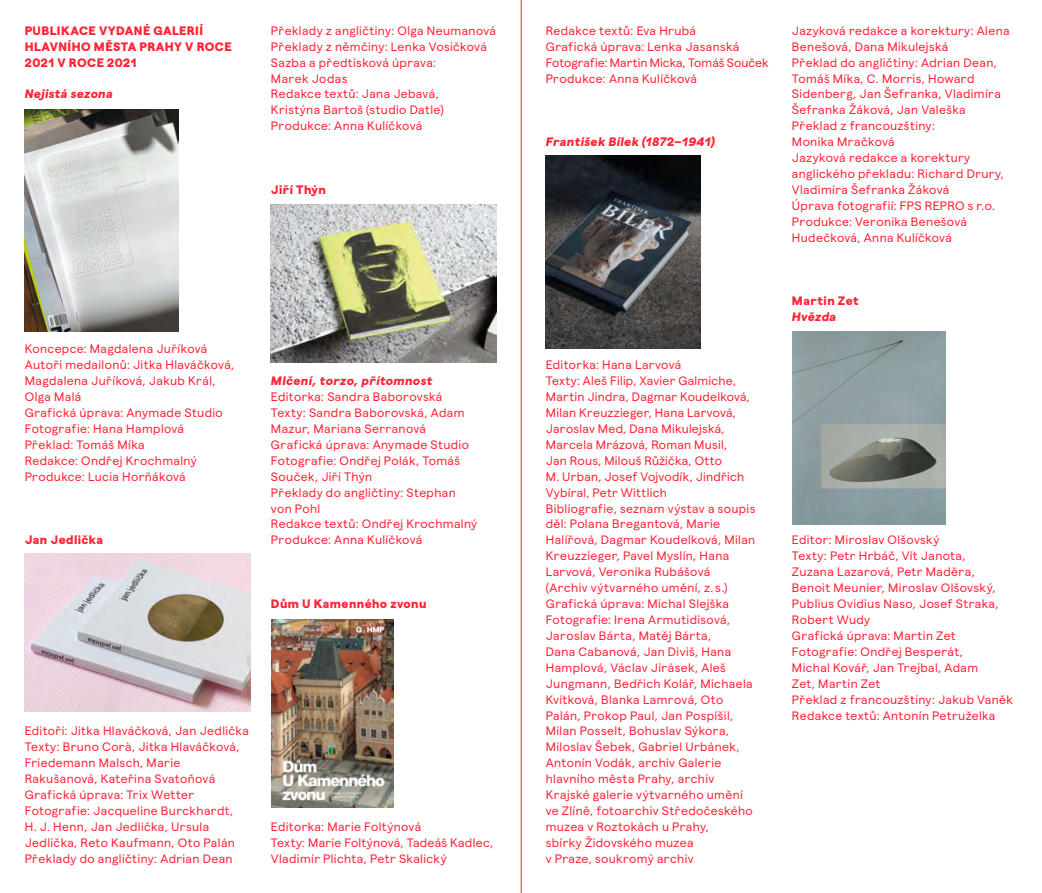
<style>
.page{position:relative;width:1042px;height:893px;background:#fff}
.page>*{position:absolute;margin:0;border:0;box-sizing:border-box;transform-origin:0 0}
.t1{font:12.25px/15.9px "Magger";letter-spacing:.03em;color:#ff2437}
.t2{font:800 12.25px/15.9px "Magger";letter-spacing:.03em;color:#ff2437}
.t3{font:italic 800 12.25px "Magger";letter-spacing:.03em;color:#ff2437}
</style>
<div class="page">
<img style="left:25px;top:110px;width:153px;height:222px">
<img style="left:25px;top:553px;width:226px;height:158px">
<img style="left:270px;top:205px;width:226px;height:158px">
<img style="left:272px;top:620px;width:122px;height:188px">
<img style="left:792px;top:331px;width:153px;height:193px">
<img style="left:546px;top:155px;width:154px;height:193px">
<hr style="left:521px;top:0;width:1px;height:893px;background:#ff2437">
<p class="t2" style="left:25px;top:20px;width:208px">PUBLIKACE VYDANÉ GALERIÍ<br>HLAVNÍHO MĚSTA PRAHY V ROCE<br>2021 V ROCE 2021</p>
<p class="t3" style="left:25px;top:85px;width:89px">Nejistá sezona</p>
<p class="t1" style="left:271px;top:21px;width:227px">Překlady z angličtiny: Olga Neumanová<br>Překlady z němčiny: Lenka Vosičková<br>Sazba a předtisková úprava:<br>Marek Jodas<br>Redakce textů: Jana Jebavá,<br>Kristýna Bartoš (studio Datle)<br>Produkce: Anna Kulíčková</p>
<p class="t2" style="left:271px;top:180px;width:56px">Jiří Thýn</p>
<p class="t1" style="left:25px;top:340px;width:211px">Koncepce: Magdalena Juříková<br>Autoři medailonů: Jitka Hlaváčková,<br>Magdalena Juříková, Jakub Král,<br>Olga Malá<br>Grafická úprava: Anymade Studio<br>Fotografie: Hana Hamplová<br>Překlad: Tomáš Míka<br>Redakce: Ondřej Krochmalný<br>Produkce: Lucia Horňáková</p>
<p class="t2" style="left:25px;top:530px;width:80px">Jan Jedlička</p>
<p class="t3" style="left:271px;top:372px;width:163px">Mlčení, torzo, přítomnost</p>
<p class="t1" style="left:271px;top:388px;width:208px">Editorka: Sandra Baborovská<br>Texty: Sandra Baborovská, Adam<br>Mazur, Mariana Serranová<br>Grafická úprava: Anymade Studio<br>Fotografie: Ondřej Polák, Tomáš<br>Souček, Jiří Thýn<br>Překlady do angličtiny: Stephan von Pohl<br>Redakce textů: Ondřej Krochmalný<br>Produkce: Anna Kulíčková</p>
<p class="t2" style="left:271px;top:594px;width:157px">Dům U Kamenného zvonu</p>
<p class="t1" style="left:25px;top:722px;width:226px">Editoři: Jitka Hlaváčková, Jan Jedlička Texty: Bruno Corà, Jitka Hlaváčková, Friedemann Malsch, Marie Rakušanová, Kateřina Svatoňová Grafická úprava: Trix Wetter Fotografie: Jacqueline Burckhardt,<br>H. J. Henn, Jan Jedlička, Ursula Jedlička, Reto Kaufmann, Oto Palán Překlady do angličtiny: Adrian Dean</p>
<p class="t1" style="left:271px;top:818px;width:224px">Editorka: Marie Foltýnová<br>Texty: Marie Foltýnová, Tadeáš Kadlec,<br>Vladimír Plichta, Petr Skalický</p>
<p class="t1" style="left:546px;top:21px;width:224px">Redakce textů: Eva Hrubá<br>Grafická úprava: Lenka Jasanská<br>Fotografie: Martin Micka, Tomáš Souček<br>Produkce: Anna Kulíčková</p>
<p class="t3" style="left:546px;top:133px;width:170px">František Bílek (1872−1941)</p>
<p class="t1" style="left:546px;top:356px;width:211px">Editorka: Hana Larvová<br>Texty: Aleš Filip, Xavier Galmiche,<br>Martin Jindra, Dagmar Koudelková,<br>Milan Kreuzzieger, Hana Larvová,<br>Jaroslav Med, Dana Mikulejská,<br>Marcela Mrázová, Roman Musil,<br>Jan Rous, Milouš Růžička, Otto<br>M. Urban, Josef Vojvodík, Jindřich<br>Vybíral, Petr Wittlich<br>Bibliografie, seznam výstav a soupis děl: Polana Bregantová, Marie<br>Halířová, Dagmar Koudelková, Milan<br>Kreuzzieger, Pavel Myslín, Hana<br>Larvová, Veronika Rubášová<br>(Archiv výtvarného umění, z. s.)<br>Grafická úprava: Michal Slejška<br>Fotografie: Irena Armutidisová,<br>Jaroslav Bárta, Matěj Bárta,<br>Dana Cabanová, Jan Diviš, Hana<br>Hamplová, Václav Jirásek, Aleš<br>Jungmann, Bedřich Kolář, Michaela<br>Kvítková, Blanka Lamrová, Oto<br>Palán, Prokop Paul, Jan Pospíšil,<br>Milan Posselt, Bohuslav Sýkora,<br>Miloslav Šebek, Gabriel Urbánek,<br>Antonín Vodák, archiv Galerie hlavního města Prahy, archiv<br>Krajské galerie výtvarného umění ve Zlíně, fotoarchiv Středočeského muzea v Roztokách u Prahy,<br>sbírky Židovského muzea<br>v Praze, soukromý archiv</p>
<p class="t1" style="left:792px;top:21px;width:219px">Jazyková redakce a korektury: Alena<br>Benešová, Dana Mikulejská<br>Překlad do angličtiny: Adrian Dean,<br>Tomáš Míka, C. Morris, Howard<br>Sidenberg, Jan Šefranka, Vladimíra<br>Šefranka Žáková, Jan Valeška<br>Překlad z francouzštiny:<br>Monika Mračková<br>Jazyková redakce a korektury anglického překladu: Richard Drury,<br>Vladimíra Šefranka Žáková<br>Úprava fotografií: FPS REPRO s r.o.<br>Produkce: Veronika Benešová<br>Hudečková, Anna Kulíčková</p>
<p class="t2" style="left:792px;top:291px;width:68px">Martin Zet</p>
<p class="t3" style="left:792px;top:308px;width:46px">Hvězda</p>
<p class="t1" style="left:792px;top:531px;width:223px">Editor: Miroslav Olšovský<br>Texty: Petr Hrbáč, Vít Janota,<br>Zuzana Lazarová, Petr Maděra,<br>Benoit Meunier, Miroslav Olšovský,<br>Publius Ovidius Naso, Josef Straka,<br>Robert Wudy<br>Grafická úprava: Martin Zet<br>Fotografie: Ondřej Besperát,<br>Michal Kovář, Jan Trejbal, Adam<br>Zet, Martin Zet<br>Překlad z francouzštiny: Jakub Vaněk<br>Redakce textů: Antonín Petruželka</p>
</div>
